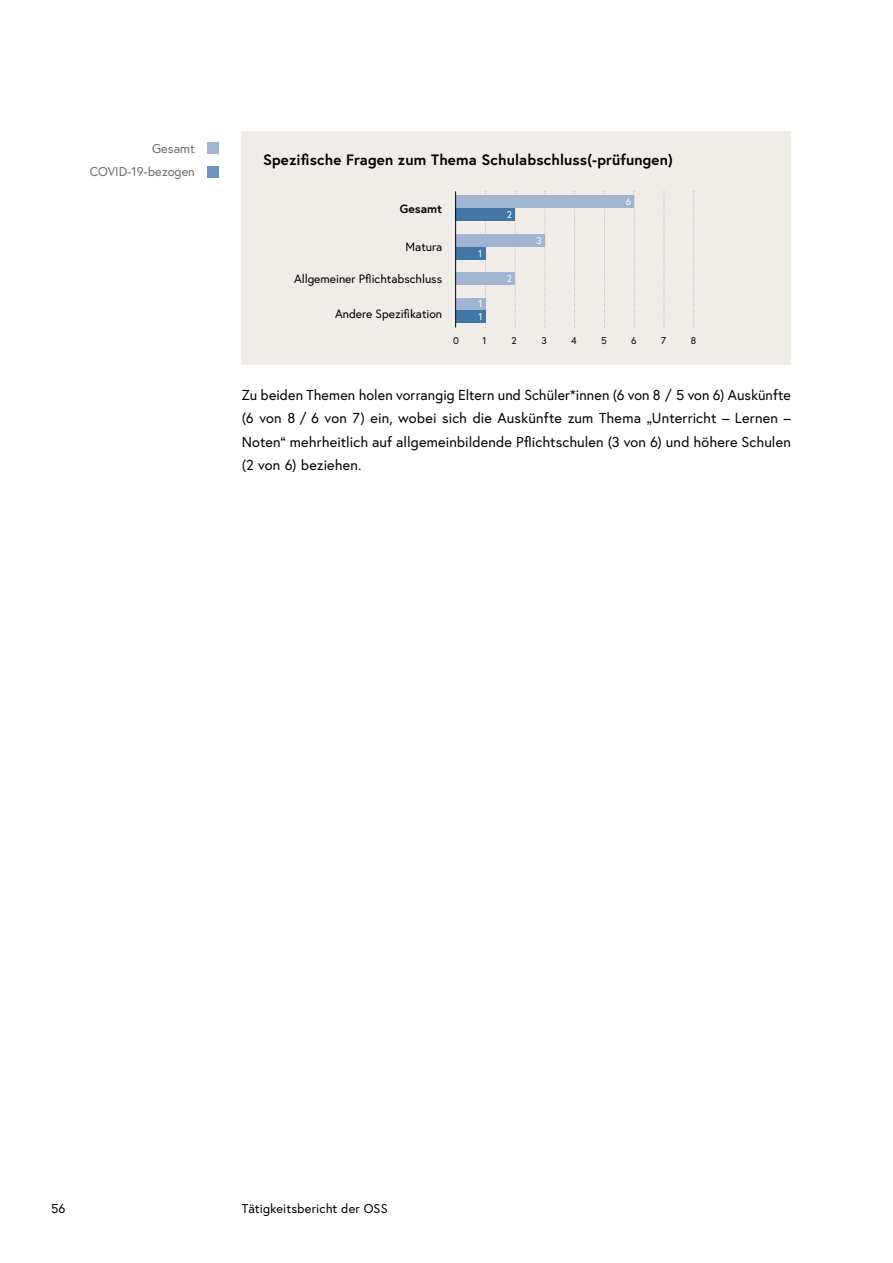
<style>
.page{position:relative;width:893px;height:1263px;background:#fff}
.page>*{position:absolute;margin:0;border:0;box-sizing:border-box;transform-origin:0 0}
.t1{font:700 15px "Europa Austria";letter-spacing:.01em;color:#000}
.p_Abstand_danach{font:14.4px/23.4px "Europa Austria";letter-spacing:.01em;color:#000;text-align:justify}
.t2{font:12.75px "Europa Austria";letter-spacing:.01em;color:#000}
.t3{font:12.75px/23.4px "Europa Austria";color:#6f6f6e;text-align:right}
.t4{font:12px "Europa Austria";color:#000}
.t5{font:700 12px "Europa Austria";color:#000}
.t6{font:9.75px "Europa Austria";color:#000}
.t7{font:9.75px/12.8px "Europa Austria";color:#fff}
</style>
<div class="page">
<div style="left:242px;top:131px;width:549px;height:234px;background:#f0ece8"></div>
<div style="left:207px;top:142px;width:11px;height:12px;background:#a1b4d2"></div>
<div style="left:207px;top:166px;width:11px;height:11px;background:#7194bc"></div>
<svg style="left:515px;top:191px;width:1px;height:135px"></svg>
<svg style="left:574px;top:191px;width:1px;height:135px"></svg>
<svg style="left:634px;top:191px;width:1px;height:135px"></svg>
<svg style="left:693px;top:191px;width:1px;height:135px"></svg>
<svg style="left:485px;top:191px;width:1px;height:135px"></svg>
<svg style="left:545px;top:191px;width:1px;height:135px"></svg>
<svg style="left:604px;top:191px;width:1px;height:135px"></svg>
<svg style="left:664px;top:191px;width:1px;height:135px"></svg>
<div style="left:456px;top:196px;width:178px;height:12px;background:#a1b4d2"></div>
<div style="left:456px;top:208px;width:59px;height:13px;background:#4176a7"></div>
<div style="left:456px;top:234px;width:89px;height:13px;background:#a1b4d2"></div>
<div style="left:456px;top:247px;width:29px;height:12px;background:#4176a7"></div>
<div style="left:456px;top:272px;width:59px;height:13px;background:#a1b4d2"></div>
<div style="left:456px;top:298px;width:29px;height:12px;background:#a1b4d2"></div>
<div style="left:456px;top:310px;width:29px;height:13px;background:#4176a7"></div>
<hr style="left:455px;top:191px;width:1px;height:136px;background:#000">
<p class="t3" style="left:90px;top:136px;width:107px">Gesamt<br>COVID-19-bezogen</p>
<p class="t1" style="left:263px;top:150px;width:411px">Spezifische Fragen zum Thema Schulabschluss(-prüfungen)</p>
<p class="t5" style="left:400px;top:201px;width:44px">Gesamt</p>
<p class="t4" style="left:405px;top:239px;width:38px">Matura</p>
<p class="t4" style="left:294px;top:271px;width:150px">Allgemeiner Pflichtabschluss</p>
<p class="t4" style="left:335px;top:306px;width:109px">Andere Spezifikation</p>
<p class="t7" style="left:478px;top:247px;width:5px">1</p>
<p class="t7" style="left:478px;top:297px;width:5px">1<br>1</p>
<p class="t7" style="left:507px;top:208px;width:7px">2</p>
<p class="t7" style="left:507px;top:272px;width:7px">2</p>
<p class="t7" style="left:537px;top:234px;width:7px">3</p>
<p class="t7" style="left:626px;top:195px;width:7px">6</p>
<p class="t6" style="left:453px;top:335px;width:7px">0</p>
<p class="t6" style="left:482px;top:335px;width:5px">1</p>
<p class="t6" style="left:512px;top:335px;width:7px">2</p>
<p class="t6" style="left:541px;top:335px;width:7px">3</p>
<p class="t6" style="left:571px;top:335px;width:7px">4</p>
<p class="t6" style="left:601px;top:335px;width:7px">5</p>
<p class="t6" style="left:631px;top:335px;width:7px">6</p>
<p class="t6" style="left:661px;top:335px;width:7px">7</p>
<p class="t6" style="left:691px;top:335px;width:7px">8</p>
<p class="p_Abstand_danach" style="left:242px;top:383px;width:551px">Zu beiden Themen holen vorrangig Eltern und Schüler*innen (6 von 8 / 5 von 6) Auskünfte (6 von 8 / 6 von 7) ein, wobei sich die Auskünfte zum Thema „Unterricht – Lernen – Noten“ mehrheitlich auf allgemeinbildende Pflichtschulen (3 von 6) und höhere Schulen (2 von 6) beziehen.</p>
<p class="t2" style="left:51px;top:1200px;width:16px">56</p>
<p class="t2" style="left:242px;top:1200px;width:147px">Tätigkeitsbericht der OSS</p>
</div>
